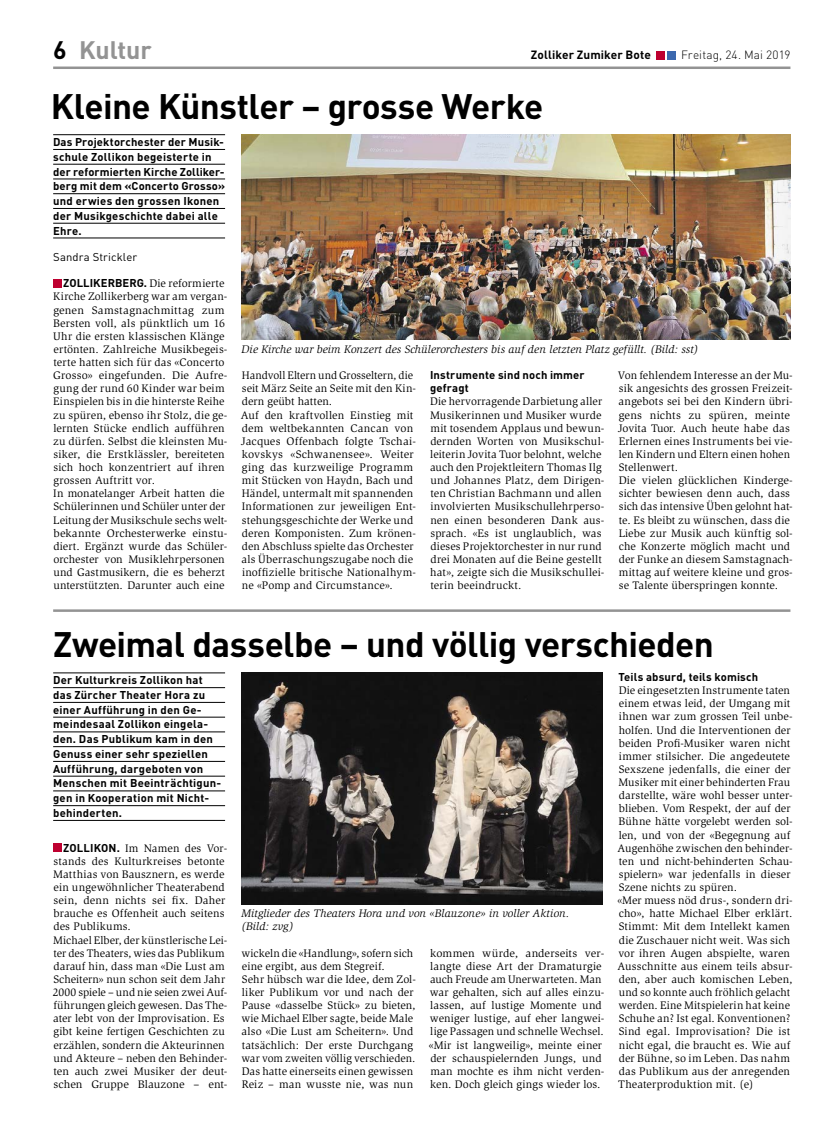
<style>
.page{position:relative;width:833px;height:1134px;background:#fff}
.page>*{position:absolute;margin:0;border:0;box-sizing:border-box;transform-origin:0 0}
.t1{font:700 35px "DIN";letter-spacing:-.015em;color:#000}
.t2{font:700 25px "DIN";letter-spacing:-.005em;color:#939393}
.t3{font:700 11.88px "DIN";letter-spacing:.01em;color:#000}
.t4{font:300 11.88px "DIN";letter-spacing:.01em;color:#000}
.t5{font:11.25px/13.1px "Slimbach";letter-spacing:.01em;color:#000}
.t6{font:700 11.25px/14.8px "DIN";letter-spacing:.02em;color:#000}
.t7{font:italic 11.25px/13.1px "Slimbach";letter-spacing:.005em;color:#000}
.t8{font:11.25px "DIN";letter-spacing:.01em;color:#000}
.s1{color:#000}
.s2{font-family:"DIN";font-weight:700}
</style>
<div class="page">
<hr style="left:53px;top:67px;width:737px;height:2px;background:#939393">
<div style="left:657px;top:51px;width:8px;height:8px;background:#be0030"></div>
<div style="left:667px;top:51px;width:8px;height:8px;background:#3c68ae"></div>
<div style="left:53px;top:279px;width:8px;height:8px;background:#be0030"></div>
<hr style="left:53px;top:135px;width:172px;height:1px;background:#000">
<hr style="left:53px;top:149px;width:172px;height:1px;background:#000">
<hr style="left:53px;top:164px;width:172px;height:1px;background:#000">
<hr style="left:53px;top:179px;width:172px;height:1px;background:#000">
<hr style="left:53px;top:193px;width:172px;height:1px;background:#000">
<hr style="left:53px;top:208px;width:172px;height:1px;background:#000">
<hr style="left:53px;top:223px;width:172px;height:1px;background:#000">
<hr style="left:53px;top:238px;width:172px;height:1px;background:#000">
<img style="left:242px;top:134px;width:548px;height:206px">
<div style="left:53px;top:843px;width:8px;height:9px;background:#be0030"></div>
<hr style="left:53px;top:673px;width:172px;height:1px;background:#000">
<hr style="left:53px;top:687px;width:172px;height:1px;background:#000">
<hr style="left:53px;top:702px;width:172px;height:1px;background:#000">
<hr style="left:53px;top:717px;width:172px;height:1px;background:#000">
<hr style="left:53px;top:732px;width:172px;height:1px;background:#000">
<hr style="left:53px;top:746px;width:172px;height:1px;background:#000">
<hr style="left:53px;top:761px;width:172px;height:1px;background:#000">
<hr style="left:53px;top:776px;width:172px;height:1px;background:#000">
<hr style="left:53px;top:791px;width:172px;height:1px;background:#000">
<hr style="left:53px;top:805px;width:172px;height:1px;background:#000">
<hr style="left:53px;top:820px;width:172px;height:1px;background:#000">
<img style="left:242px;top:673px;width:360px;height:231px">
<hr style="left:53px;top:609px;width:737px;height:3px;background:#939393">
<h2 class="t2" style="left:53px;top:34px;width:100px"><span class="s1">6</span> Kultur</h2>
<p class="t3" style="left:531px;top:47px;width:121px">Zolliker Zumiker Bote</p>
<p class="t4" style="left:681px;top:48px;width:111px">Freitag, 24. Mai 2019</p>
<h1 class="t1" style="left:51px;top:84px;width:494px">Kleine Künstler – grosse Werke</h1>
<p class="t6" style="left:53px;top:134px;width:173px">Das Projektorchester der Musik&shy;schule Zollikon begeisterte in der reformierten Kirche Zolliker&shy;berg mit dem «Concerto Grosso» und erwies den grossen Ikonen der Musikgeschichte dabei alle<br>Ehre.</p>
<p class="t8" style="left:53px;top:250px;width:86px">Sandra Strickler</p>
<p class="t5" style="left:53px;top:277px;width:176px;text-indent:10px"><span class="s2">ZOLLIKERBERG.</span> Die reformierte Kirche Zollikerberg war am vergan&shy;genen Samstagnachmittag zum Bersten voll, als pünktlich um 16<br>Uhr die ersten klassischen Klänge ertönten. Zahlreiche Musikbegeis&shy;terte hatten sich für das «Concerto Grosso» eingefunden. Die Aufre&shy;gung der rund 60 Kinder war beim Einspielen bis in die hinterste Reihe zu spüren, ebenso ihr Stolz, die ge&shy;lernten Stücke endlich aufführen zu dürfen. Selbst die kleinsten Mu&shy;siker, die Erstklässler, bereiteten sich hoch konzentriert auf ihren grossen Auftritt vor.<br>In monatelanger Arbeit hatten die Schülerinnen und Schüler unter der Leitung der Musikschule sechs welt&shy;bekannte Orchesterwerke einstu&shy;diert. Ergänzt wurde das Schüler&shy;orchester von Musiklehrpersonen und Gastmusikern, die es beherzt unterstützten. Darunter auch eine</p>
<p class="t7" style="left:242px;top:343px;width:458px">Die Kirche war beim Konzert des Schülerorchesters bis auf den letzten Platz gefüllt. (Bild: sst)</p>
<p class="t5" style="left:618px;top:369px;width:176px">Von fehlendem Interesse an der Mu&shy;sik angesichts des grossen Freizeit&shy;angebots sei bei den Kindern übri&shy;gens nichts zu spüren, meinte<br>Jovita Tuor. Auch heute habe das<br>Erlernen eines Instruments bei vie&shy;len Kindern und Eltern einen hohen<br>Stellenwert.<br>Die vielen glücklichen Kinderge&shy;sichter bewiesen denn auch, dass sich das intensive Üben gelohnt hat&shy;te. Es bleibt zu wünschen, dass die<br>Liebe zur Musik auch künftig sol&shy;che Konzerte möglich macht und der Funke an diesem Samstagnach&shy;mittag auf weitere kleine und gros&shy;se Talente überspringen konnte.</p>
<p class="t5" style="left:241px;top:369px;width:177px">Handvoll Eltern und Grosseltern, die seit März Seite an Seite mit den Kin&shy;dern geübt hatten.<br>Auf den kraftvollen Einstieg mit dem weltbekannten Cancan von<br>Jacques Offenbach folgte Tschai&shy;kovskys «Schwanensee». Weiter ging das kurzweilige Programm mit Stücken von Haydn, Bach und<br>Händel, untermalt mit spannenden<br>Informationen zur jeweiligen Ent&shy;stehungsgeschichte der Werke und deren Komponisten. Zum krönen&shy;den Abschluss spielte das Orchester als Überraschungszugabe noch die inoffizielle britische Nationalhym&shy;ne «Pomp and Circumstance».</p>
<p class="t6" style="left:430px;top:368px;width:156px;line-height:13.1px">Instrumente sind noch immer gefragt</p>
<p class="t5" style="left:430px;top:395px;width:176px">Die hervorragende Darbietung aller Musikerinnen und Musiker wurde mit tosendem Applaus und bewun&shy;dernden Worten von Musikschul&shy;leiterin Jovita Tuor belohnt, welche auch den Projektleitern Thomas Ilg und Johannes Platz, dem Dirigen&shy;ten Christian Bachmann und allen involvierten Musikschullehrperso&shy;nen einen besonderen Dank aus&shy;sprach. «Es ist unglaublich, was dieses Projektorchester in nur rund drei Monaten auf die Beine gestellt hat», zeigte sich die Musikschullei&shy;terin beeindruckt.</p>
<h1 class="t1" style="left:53px;top:621px;width:662px">Zweimal dasselbe – und völlig verschieden</h1>
<p class="t6" style="left:53px;top:672px;width:170px">Der Kulturkreis Zollikon hat das Zürcher Theater Hora zu einer Aufführung in den Ge&shy;meindesaal Zollikon eingela&shy;den. Das Publikum kam in den<br>Genuss einer sehr speziellen<br>Aufführung, dargeboten von<br>Menschen mit Beeinträchtigun&shy;gen in Kooperation mit Nicht&shy;behinderten.</p>
<p class="t5" style="left:53px;top:841px;width:176px;text-indent:10px"><span class="s2">ZOLLIKON.</span> Im Namen des Vor&shy;stands des Kulturkreises betonte<br>Matthias von Bausznern, es werde ein ungewöhnlicher Theaterabend sein, denn nichts sei fix. Daher brauche es Offenheit auch seitens des Publikums.<br>Michael Elber, der künstlerische Lei&shy;ter des Theaters, wies das Publikum darauf hin, dass man «Die Lust am<br>Scheitern» nun schon seit dem Jahr<br>2000 spiele – und nie seien zwei Auf&shy;führungen gleich gewesen. Das The&shy;ater lebt von der Improvisation. Es gibt keine fertigen Geschichten zu erzählen, sondern die Akteurinnen und Akteure – neben den Behinder&shy;ten auch zwei Musiker der deut&shy;schen Gruppe Blauzone – ent-</p>
<p class="t6" style="left:618px;top:669px;width:141px">Teils absurd, teils komisch</p>
<p class="t5" style="left:617px;top:684px;width:177px">Die eingesetzten Instrumente taten einem etwas leid, der Umgang mit ihnen war zum grossen Teil unbe&shy;holfen. Und die Interventionen der beiden Profi-Musiker waren nicht immer stilsicher. Die angedeutete Sexszene jedenfalls, die einer der Musiker mit einer behinderten Frau darstellte, wäre wohl besser unter&shy;blieben. Vom Respekt, der auf der Bühne hätte vorgelebt werden sol&shy;len, und von der «Begegnung auf Augenhöhe zwischen den behinder&shy;ten und nicht-behinderten Schau&shy;spielern» war jedenfalls in dieser Szene nichts zu spüren.<br>«Mer muess nöd drus-, sondern dri&shy;cho», hatte Michael Elber erklärt.<br>Stimmt: Mit dem Intellekt kamen die Zuschauer nicht weit. Was sich vor ihren Augen abspielte, waren Ausschnitte aus einem teils absur&shy;den, aber auch komischen Leben, und so konnte auch fröhlich gelacht werden. Eine Mitspielerin hat keine Schuhe an? Ist egal. Konventionen?<br>Sind egal. Improvisation? Die ist nicht egal, die braucht es. Wie auf der Bühne, so im Leben. Das nahm das Publikum aus der anregenden Theaterproduktion mit. (e)</p>
<p class="t7" style="left:242px;top:907px;width:329px">Mitglieder des Theaters Hora und von «Blauzone» in voller Aktion. (Bild: zvg)</p>
<p class="t5" style="left:241px;top:946px;width:176px">wickeln die «Handlung», sofern sich eine ergibt, aus dem Stegreif.<br>Sehr hübsch war die Idee, dem Zol&shy;liker Publikum vor und nach der Pause «dasselbe Stück» zu bieten, wie Michael Elber sagte, beide Male also «Die Lust am Scheitern». Und tatsächlich: Der erste Durchgang war vom zweiten völlig verschieden.<br>Das hatte einerseits einen gewissen Reiz – man wusste nie, was nun</p>
<p class="t5" style="left:429px;top:946px;width:177px">kommen würde, anderseits ver&shy;langte diese Art der Dramaturgie auch Freude am Unerwarteten. Man war gehalten, sich auf alles einzu&shy;lassen, auf lustige Momente und weniger lustige, auf eher langwei&shy;lige Passagen und schnelle Wechsel. «Mir ist langweilig», meinte einer der schauspielernden Jungs, und man mochte es ihm nicht verden&shy;ken. Doch gleich gings wieder los.</p>
</div>
